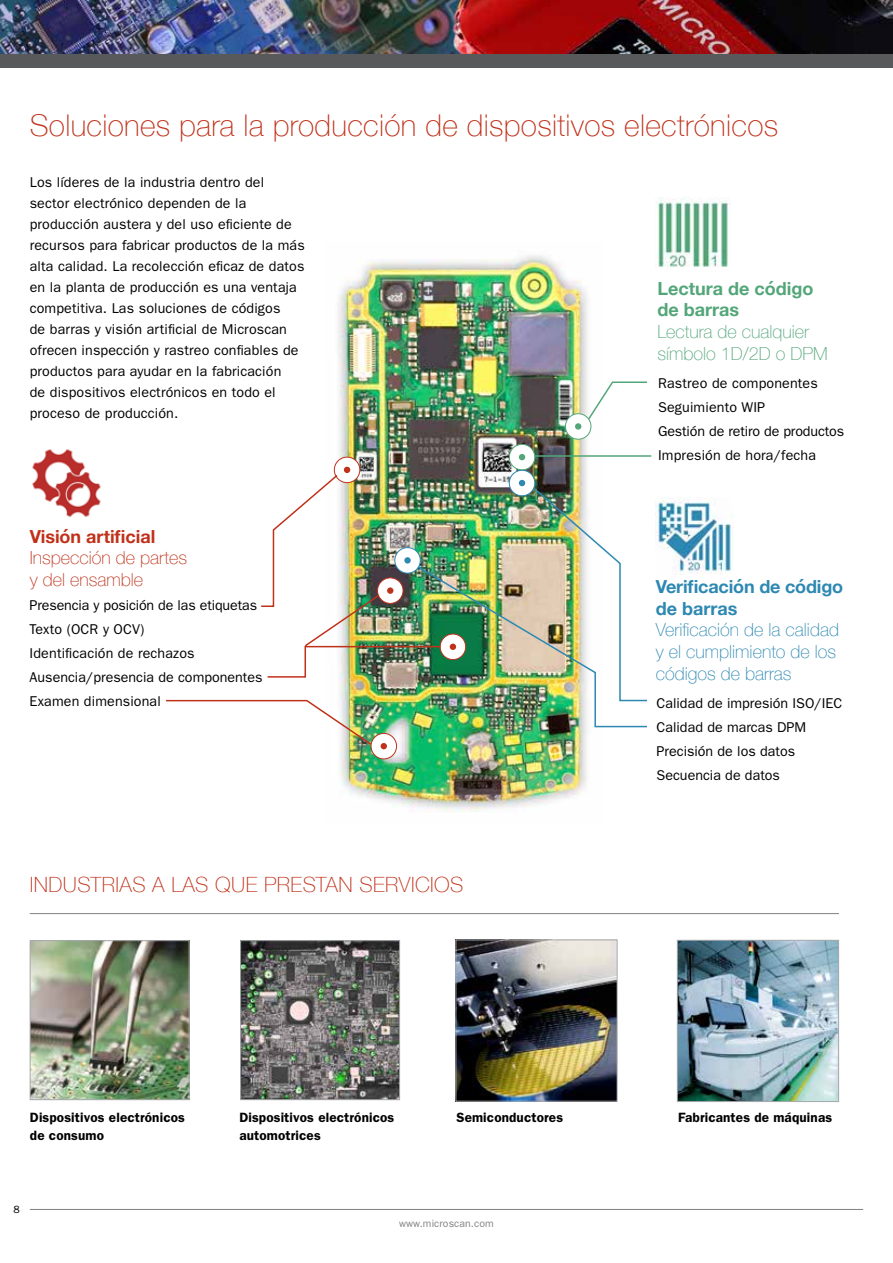
<style>
.page{position:relative;width:893px;height:1263px;background:#fff}
.page>*{position:absolute;margin:0;border:0;box-sizing:border-box;transform-origin:0 0}
.t1{font:100 30px "Helvetica Neue";letter-spacing:.01em;color:#c0311a}
.t2{font:100 21px "Helvetica Neue";letter-spacing:.02em;color:#c0311a}
.t3{font:100 18px/21.6px "Helvetica Neue";color:#2d88b2}
.t4{font:100 18px/21.6px "Helvetica Neue";color:#53a679}
.t5{font:100 18px/21.6px "Helvetica Neue";color:#c0311a}
.t6{font:700 18px/21.6px "Helvetica Neue";letter-spacing:-.01em;color:#2d88b2}
.t7{font:700 18px/21.6px "Helvetica Neue";color:#53a679}
.t8{font:700 18px "Helvetica Neue";color:#c0311a}
.t9{font:14.25px/21px "ITC Franklin Gothic Std";letter-spacing:.01em;color:#000}
.t10{font:600 13.5px/18px "ITC Franklin Gothic Std";letter-spacing:.01em;color:#000}
.t11{font:10.5px "ITC Franklin Gothic Std";letter-spacing:.01em;color:#808285}
.t12{font:10.5px "ITC Franklin Gothic Std";color:#000}
</style>
<div class="page">
<img style="left:334px;top:255px;width:258px;height:557px">
<hr style="left:30px;top:1209px;width:833px;height:1px;background:#808285">
<img style="left:0;top:0;width:893px;height:54px">
<div style="left:0;top:54px;width:893px;height:14px;background:#58595b"></div>
<img style="left:32px;top:942px;width:156px;height:156px">
<div style="left:30px;top:940px;width:160px;height:160px;border:1px solid #a7a9ac"></div>
<img style="left:679px;top:942px;width:158px;height:158px">
<div style="left:677px;top:940px;width:162px;height:162px;border:1px solid #a7a9ac"></div>
<img style="left:242px;top:942px;width:156px;height:156px">
<div style="left:240px;top:940px;width:160px;height:160px;border:1px solid #a7a9ac"></div>
<img style="left:457px;top:941px;width:158px;height:158px">
<div style="left:455px;top:939px;width:162px;height:162px;border:1px solid #a7a9ac"></div>
<img style="left:32px;top:449px;width:69px;height:68px">
<img style="left:656px;top:497px;width:77px;height:77px">
<img style="left:657px;top:198px;width:74px;height:69px">
<div style="left:371px;top:733px;width:26px;height:26px;background:#fff;border-radius:50%"></div>
<div style="left:371px;top:733px;width:26px;height:26px;border:1px solid #c0311a;border-radius:50%"></div>
<div style="left:334px;top:457px;width:26px;height:26px;background:#fff;border-radius:50%"></div>
<div style="left:334px;top:457px;width:26px;height:26px;border:1px solid #c0311a;border-radius:50%"></div>
<div style="left:509px;top:444px;width:26px;height:26px;background:#fff;border-radius:50%"></div>
<div style="left:509px;top:444px;width:26px;height:26px;border:1px solid #53a679;border-radius:50%"></div>
<svg style="left:519px;top:454px;width:6px;height:6px"></svg>
<div style="left:565px;top:414px;width:26px;height:25px;background:#fff;border-radius:50%"></div>
<div style="left:565px;top:413px;width:26px;height:27px;border:1px solid #53a679;border-radius:50%"></div>
<div style="left:575px;top:423px;width:6px;height:7px;background:#53a679;border-radius:50%"></div>
<svg style="left:587px;top:381px;width:61px;height:40px"></svg>
<hr style="left:535px;top:455px;width:116px;height:2px;background:#53a679">
<img style="left:166px;top:467px;width:482px;height:282px">
<hr style="left:30px;top:913px;width:809px;height:1px;background:#808285">
<h1 class="t1" style="left:30px;top:102px;width:750px">Soluciones para la producción de dispositivos electrónicos</h1>
<p class="t9" style="left:30px;top:172px;width:277px">Los líderes de la industria dentro del sector electrónico dependen de la producción austera y del uso eficiente de recursos para fabricar productos de la más alta calidad. La recolección eficaz de datos en la planta de producción es una ventaja competitiva. Las soluciones de códigos<br>de barras y visión artificial de Microscan ofrecen inspección y rastreo confiables de productos para ayudar en la fabricación<br>de dispositivos electrónicos en todo el proceso de producción.</p>
<p class="t8" style="left:30px;top:522px;width:127px">Visión artificial</p>
<p class="t5" style="left:30px;top:546px;width:159px">Inspección de partes y del ensamble</p>
<p class="t9" style="left:30px;top:593px;width:234px;line-height:24px">Presencia y posición de las etiquetas<br>Texto (OCR y OCV)<br>Identificación de rechazos<br>Ausencia/presencia de componentes<br>Examen dimensional</p>
<h2 class="t2" style="left:30px;top:869px;width:435px">INDUSTRIAS A LAS QUE PRESTAN SERVICIOS</h2>
<p class="t7" style="left:657px;top:278px;width:157px">Lectura de código de barras</p>
<p class="t4" style="left:657px;top:320px;width:172px">Lectura de cualquier símbolo 1D/2D o DPM</p>
<p class="t9" style="left:658px;top:371px;width:187px;line-height:24px">Rastreo de componentes<br>Seguimiento WIP<br>Gestión de retiro de productos<br>Impresión de hora/fecha</p>
<p class="t6" style="left:656px;top:576px;width:189px">Verificación de código de barras</p>
<p class="t3" style="left:656px;top:618px;width:185px">Verificación de la calidad y el cumplimiento de los códigos de barras</p>
<p class="t9" style="left:657px;top:691px;width:187px;line-height:24px">Calidad de impresión ISO/IEC<br>Calidad de marcas DPM<br>Precisión de los datos<br>Secuencia de datos</p>
<p class="t10" style="left:30px;top:1108px;width:156px">Dispositivos electrónicos de consumo</p>
<p class="t10" style="left:239px;top:1108px;width:156px">Dispositivos electrónicos automotrices</p>
<p class="t10" style="left:456px;top:1108px;width:108px">Semiconductores</p>
<p class="t10" style="left:678px;top:1108px;width:155px">Fabricantes de máquinas</p>
<p class="t12" style="left:14px;top:1203px;width:8px">8</p>
<p class="t11" style="left:399px;top:1218px;width:96px">www.microscan.com</p>
</div>
